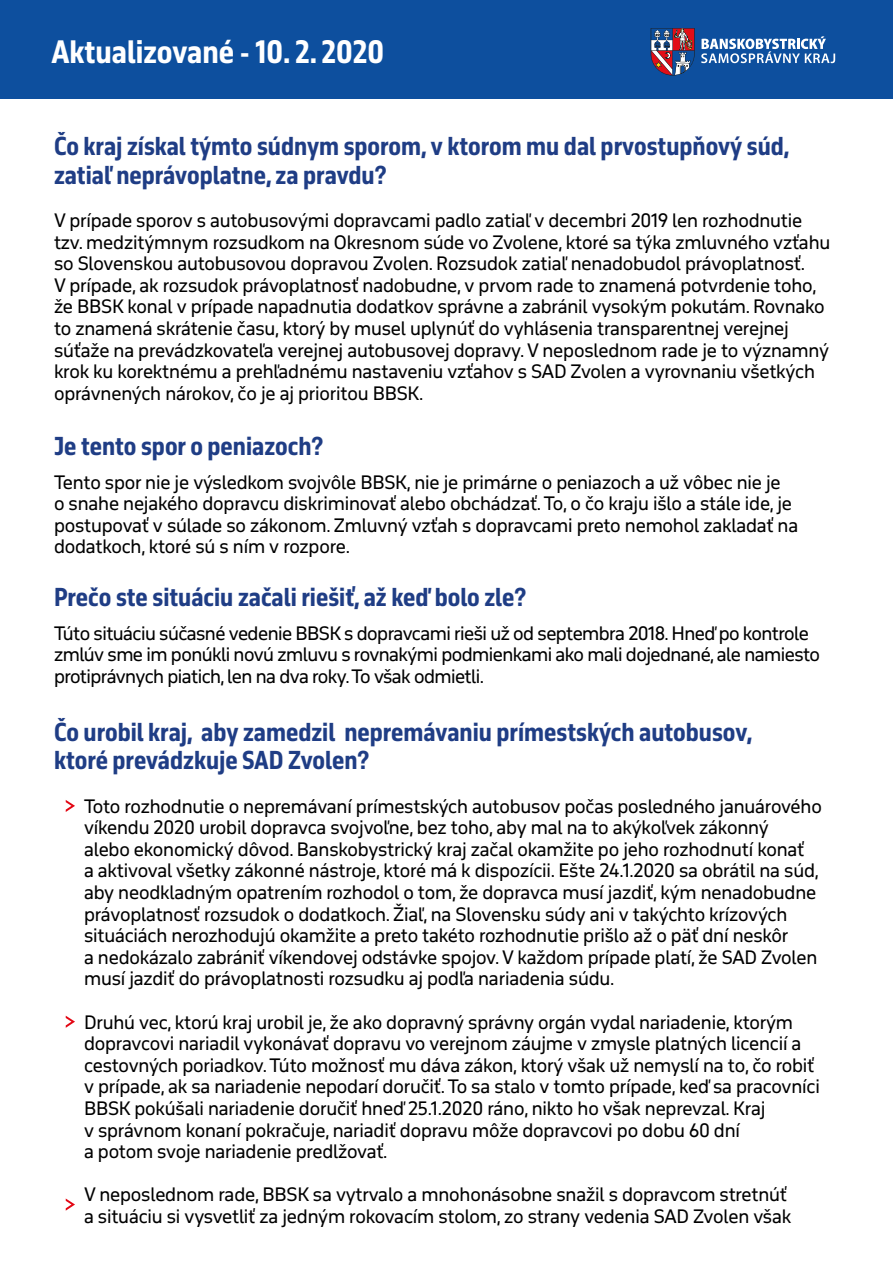
<style>
.page{position:relative;width:893px;height:1263px;background:#fff}
.page>*{position:absolute;margin:0;border:0;box-sizing:border-box;transform-origin:0 0}
.t1{font:30px "November Cond Pro Hea";color:#fff}
.t2{font:24px/28.8px "November Cond Pro Hea";color:#1f3d85}
.t3{font:18px/21.6px "November Pro";letter-spacing:-.01em;color:#000}
.t4{font:18px/21.6px "November Pro";letter-spacing:-.03em;color:#000}
</style>
<div class="page">
<div style="left:0;top:0;width:893px;height:98px;background:#0d4f9e"></div>
<svg style="left:701px;top:36px;width:134px;height:27px"></svg>
<svg style="left:651px;top:29px;width:44px;height:47px"></svg>
<svg style="left:66px;top:800px;width:9px;height:12px"></svg>
<svg style="left:66px;top:1016px;width:9px;height:12px"></svg>
<svg style="left:66px;top:1198px;width:9px;height:13px"></svg>
<h1 class="t1" style="left:52px;top:27px;width:334px">Aktualizované - 10. 2. 2020</h1>
<h2 class="t2" style="left:54px;top:130px;width:737px">Čo kraj získal týmto súdnym sporom, v ktorom mu dal prvostupňový súd, zatiaľ neprávoplatne, za pravdu?</h2>
<p class="t3" style="left:54px;top:208px;width:778px">V prípade sporov s autobusovými dopravcami padlo zatiaľ v decembri 2019 len rozhodnutie tzv. medzitýmnym rozsudkom na Okresnom súde vo Zvolene, ktoré sa týka zmluvného vzťahu so Slovenskou autobusovou dopravou Zvolen. Rozsudok zatiaľ nenadobudol právoplatnosť.<br>V prípade, ak rozsudok právoplatnosť nadobudne, v prvom rade to znamená potvrdenie toho, že BBSK konal v prípade napadnutia dodatkov správne a zabránil vysokým pokutám. Rovnako to znamená skrátenie času, ktorý by musel uplynúť do vyhlásenia transparentnej verejnej súťaže na prevádzkovateľa verejnej autobusovej dopravy. V neposlednom rade je to významný krok ku korektnému a prehľadnému nastaveniu vzťahov s SAD Zvolen a vyrovnaniu všetkých oprávnených nárokov, čo je aj prioritou BBSK.</p>
<h2 class="t2" style="left:54px;top:430px;width:271px">Je tento spor o peniazoch?</h2>
<p class="t3" style="left:54px;top:470px;width:746px">Tento spor nie je výsledkom svojvôle BBSK, nie je primárne o peniazoch a už vôbec nie je<br>o snahe nejakého dopravcu diskriminovať alebo obchádzať. To, o čo kraju išlo a stále ide, je postupovať v súlade so zákonom. Zmluvný vzťah s dopravcami preto nemohol zakladať na dodatkoch, ktoré sú s ním v rozpore.</p>
<h2 class="t2" style="left:54px;top:581px;width:474px">Prečo ste situáciu začali riešiť, až keď bolo zle?</h2>
<p class="t4" style="left:54px;top:621px;width:768px">Túto situáciu súčasné vedenie BBSK s dopravcami rieši už od septembra 2018. Hneď po kontrole zmlúv sme im ponúkli novú zmluvu s rovnakými podmienkami ako mali dojednané, ale namiesto protiprávnych piatich, len na dva roky. To však odmietli.</p>
<h2 class="t2" style="left:54px;top:715px;width:700px">Čo urobil kraj, aby zamedzil nepremávaniu prímestských autobusov, ktoré prevádzkuje SAD Zvolen?</h2>
<p class="t3" style="left:84px;top:794px;width:739px">Toto rozhodnutie o nepremávaní prímestských autobusov počas posledného januárového víkendu 2020 urobil dopravca svojvoľne, bez toho, aby mal na to akýkoľvek zákonný<br>alebo ekonomický dôvod. Banskobystrický kraj začal okamžite po jeho rozhodnutí konať<br>a aktivoval všetky zákonné nástroje, ktoré má k dispozícii. Ešte 24.1.2020 sa obrátil na súd, aby neodkladným opatrením rozhodol o tom, že dopravca musí jazdiť, kým nenadobudne právoplatnosť rozsudok o dodatkoch. Žiaľ, na Slovensku súdy ani v takýchto krízových situáciách nerozhodujú okamžite a preto takéto rozhodnutie prišlo až o päť dní neskôr<br>a nedokázalo zabrániť víkendovej odstávke spojov. V každom prípade platí, že SAD Zvolen musí jazdiť do právoplatnosti rozsudku aj podľa nariadenia súdu.</p>
<p class="t3" style="left:84px;top:1010px;width:737px">Druhú vec, ktorú kraj urobil je, že ako dopravný správny orgán vydal nariadenie, ktorým dopravcovi nariadil vykonávať dopravu vo verejnom záujme v zmysle platných licencií a cestovných poriadkov. Túto možnosť mu dáva zákon, ktorý však už nemyslí na to, čo robiť v prípade, ak sa nariadenie nepodarí doručiť. To sa stalo v tomto prípade, keď sa pracovníci BBSK pokúšali nariadenie doručiť hneď 25.1.2020 ráno, nikto ho však neprevzal. Kraj<br>v správnom konaní pokračuje, nariadiť dopravu môže dopravcovi po dobu 60 dní<br>a potom svoje nariadenie predlžovať.</p>
<p class="t3" style="left:84px;top:1183px;width:709px">V neposlednom rade, BBSK sa vytrvalo a mnohonásobne snažil s dopravcom stretnúť a situáciu si vysvetliť za jedným rokovacím stolom, zo strany vedenia SAD Zvolen však</p>
</div>
